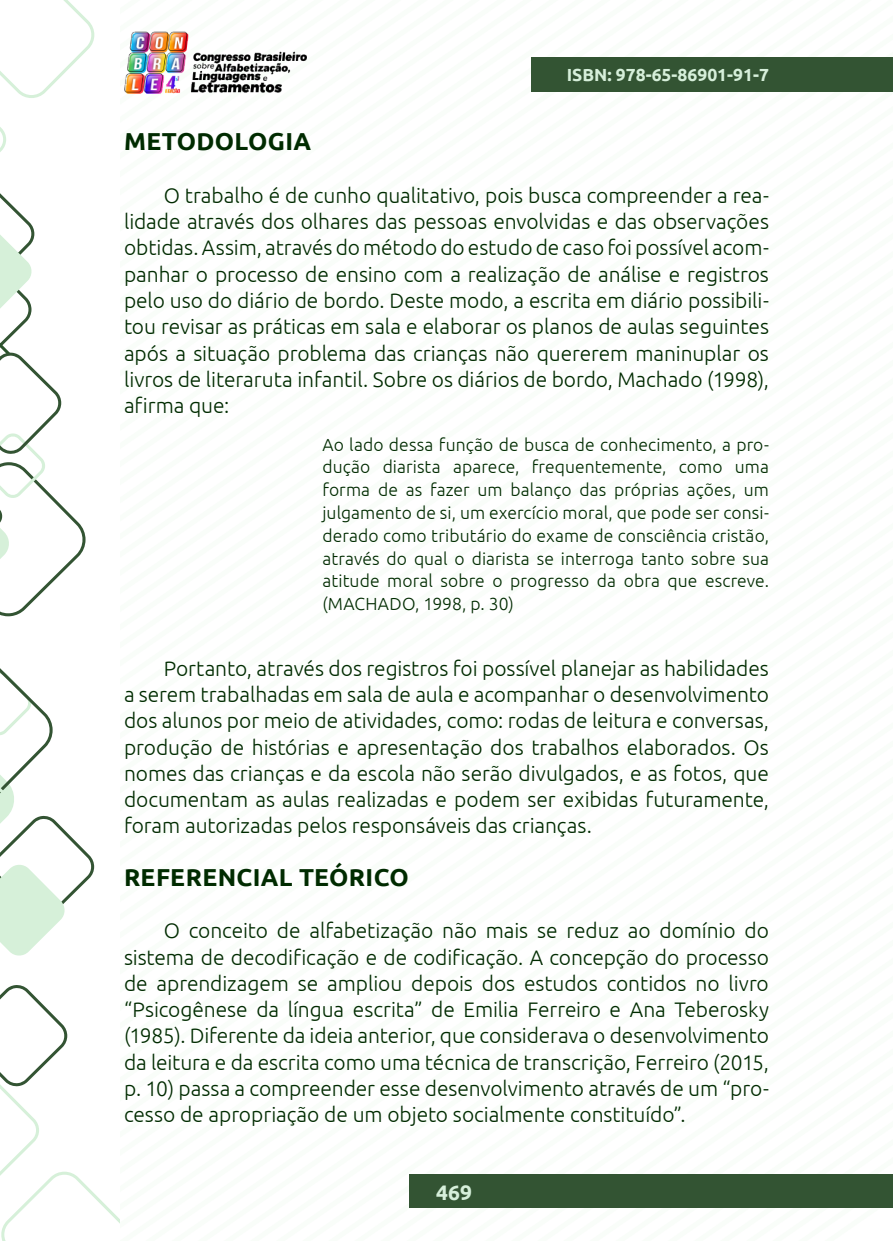
<style>
.page{position:relative;width:893px;height:1241px;background:#fff}
.page>*{position:absolute;margin:0;border:0;box-sizing:border-box;transform-origin:0 0}
._9_SUBTÍTULO{font:700 24.5px "Ubuntu";letter-spacing:.01em;color:#002b00}
._6_INTRODUCAO{font:700 24.5px "Ubuntu";letter-spacing:.01em;color:#002b00}
._8_CORPO{font:300 21px/26.2px "Ubuntu";letter-spacing:-.005em;color:#002b00;text-align:justify}
.t1{font:700 21px "Ubuntu";color:#d6efda}
._12_CITACAO{font:300 17.5px/22.8px "Ubuntu";letter-spacing:.005em;color:#002b00;text-align:justify}
.t2{font:700 17.5px "Ubuntu";color:#d6efda}
</style>
<div class="page">
<div style="left:410px;top:1174px;width:483px;height:33px;background:#335433"></div>
<img style="left:124px;top:31px;width:182px;height:62px">
<div style="left:532px;top:57px;width:361px;height:35px;background:#335433"></div>
<svg style="left:0;top:985px;width:119px;height:255px"></svg>
<svg style="left:0;top:0;width:94px;height:616px"></svg>
<svg style="left:0;top:668px;width:94px;height:288px"></svg>
<p class="t2" style="left:567px;top:64px;width:204px">ISBN: 978-65-86901-91-7</p>
<p class="_6_INTRODUCAO" style="left:124px;top:127px;width:189px">METODOLOGIA</p>
<p class="_8_CORPO" style="left:124px;top:182px;width:646px;text-indent:40px">O trabalho é de cunho qualitativo, pois busca compreender a rea&shy;lidade através dos olhares das pessoas envolvidas e das observações obtidas. Assim, através do método do estudo de caso foi possível acom&shy;panhar o processo de ensino com a realização de análise e registros pelo uso do diário de bordo. Deste modo, a escrita em diário possibili&shy;tou revisar as práticas em sala e elaborar os planos de aulas seguintes após a situação problema das crianças não quererem maninuplar os livros de literaruta infantil. Sobre os diários de bordo, Machado (1998), afirma que:</p>
<p class="_12_CITACAO" style="left:322px;top:432px;width:448px">Ao lado dessa função de busca de conhecimento, a pro&shy;dução diarista aparece, frequentemente, como uma forma de as fazer um balanço das próprias ações, um julgamento de si, um exercício moral, que pode ser consi&shy;derado como tributário do exame de consciência cristão, através do qual o diarista se interroga tanto sobre sua atitude moral sobre o progresso da obra que escreve. (MACHADO, 1998, p. 30)</p>
<p class="_8_CORPO" style="left:124px;top:654px;width:646px;text-indent:40px">Portanto, através dos registros foi possível planejar as habilidades a serem trabalhadas em sala de aula e acompanhar o desenvolvimento dos alunos por meio de atividades, como: rodas de leitura e conversas, produção de histórias e apresentação dos trabalhos elaborados. Os nomes das crianças e da escola não serão divulgados, e as fotos, que documentam as aulas realizadas e podem ser exibidas futuramente, foram autorizadas pelos responsáveis das crianças.</p>
<p class="_9_SUBTÍTULO" style="left:124px;top:862px;width:286px">REFERENCIAL TEÓRICO</p>
<p class="_8_CORPO" style="left:124px;top:917px;width:646px;text-indent:40px">O conceito de alfabetização não mais se reduz ao domínio do sistema de decodificação e de codificação. A concepção do processo de aprendizagem se ampliou depois dos estudos contidos no livro “Psicogênese da língua escrita” de Emilia Ferreiro e Ana Teberosky (1985). Diferente da ideia anterior, que considerava o desenvolvimento da leitura e da escrita como uma técnica de transcrição, Ferreiro (2015, p. 10) passa a compreender esse desenvolvimento através de um “pro&shy;cesso de apropriação de um objeto socialmente constituído”.</p>
<p class="t1" style="left:436px;top:1178px;width:37px">469</p>
</div>
